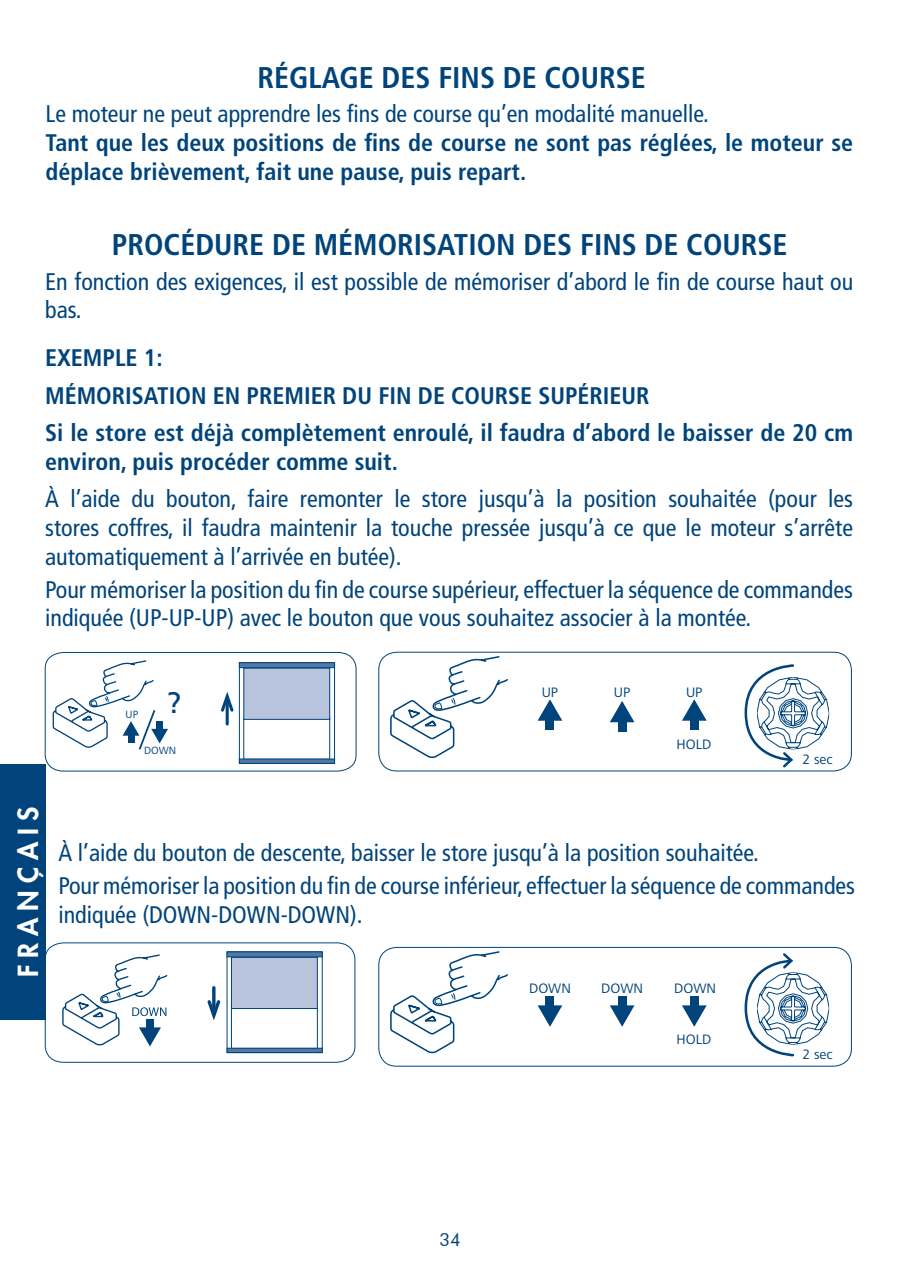
<style>
.page{position:relative;width:899px;height:1276px;background:#fff}
.page>*{position:absolute;margin:0;border:0;box-sizing:border-box;transform-origin:0 0}
.t1{font:700 condensed 30px "Frutiger LT Std";color:#00447b}
.t2{font:29.7px "Frutiger LT Std";color:#00447b}
.t3{font:800 27px "Futura";letter-spacing:.255em;color:#fff}
.t4{font:condensed 24px/28.8px "Frutiger LT Std";color:#00447b}
.t5{font:700 condensed 24px/28.8px "Frutiger LT Std";color:#00447b}
.t6{font:18px "Futura BT";color:#00447b}
.t7{font:14.1px "Frutiger Next LT";color:#00447b}
.t8{font:10.8px "Frutiger Next LT";color:#00447b}
</style>
<div class="page">
<div style="left:546px;top:716px;width:8px;height:14px;background:#00447b"></div>
<svg style="left:537px;top:699px;width:26px;height:23px"></svg>
<div style="left:690px;top:716px;width:8px;height:14px;background:#00447b"></div>
<svg style="left:682px;top:699px;width:25px;height:23px"></svg>
<div style="left:618px;top:717px;width:8px;height:14px;background:#00447b"></div>
<svg style="left:610px;top:701px;width:25px;height:23px"></svg>
<svg style="left:390px;top:656px;width:118px;height:102px"></svg>
<div style="left:378px;top:652px;width:473px;height:119px;border:1px solid #00447b;border-radius:18px"></div>
<svg style="left:743px;top:664px;width:86px;height:106px"></svg>
<div style="left:546px;top:996px;width:8px;height:14px;background:#00447b"></div>
<svg style="left:537px;top:1004px;width:26px;height:23px"></svg>
<div style="left:690px;top:996px;width:8px;height:14px;background:#00447b"></div>
<svg style="left:682px;top:1004px;width:25px;height:23px"></svg>
<div style="left:618px;top:996px;width:8px;height:14px;background:#00447b"></div>
<svg style="left:610px;top:1004px;width:25px;height:23px"></svg>
<svg style="left:390px;top:951px;width:118px;height:103px"></svg>
<div style="left:378px;top:947px;width:473px;height:119px;border:1px solid #00447b;border-radius:18px"></div>
<svg style="left:744px;top:953px;width:85px;height:104px"></svg>
<svg style="left:44px;top:942px;width:312px;height:121px"></svg>
<div style="left:231px;top:1006px;width:86px;height:43px;background:#fff;border:1px solid #00447b"></div>
<svg style="left:227px;top:952px;width:95px;height:5px"></svg>
<svg style="left:227px;top:1048px;width:95px;height:5px"></svg>
<div style="left:231px;top:957px;width:86px;height:52px;background:#b8c4dc;border:1px solid #00447b"></div>
<svg style="left:44px;top:652px;width:313px;height:120px"></svg>
<div style="left:0;top:765px;width:46px;height:255px;background:#00447b"></div>
<p class="t1" style="left:257px;top:59px;width:390px">RÉGLAGE DES FINS DE COURSE</p>
<p class="t4" style="left:46px;top:99px;width:665px">Le moteur ne peut apprendre les fins de course qu’en modalité manuelle.</p>
<p class="t5" style="left:46px;top:128px;width:809px">Tant que les deux positions de fins de course ne sont pas réglées, le moteur se déplace brièvement, fait une pause, puis repart.</p>
<p class="t1" style="left:112px;top:227px;width:677px">PROCÉDURE DE MÉMORISATION DES FINS DE COURSE</p>
<p class="t4" style="left:45px;top:267px;width:809px">En fonction des exigences, il est possible de mémoriser d’abord le fin de course haut ou bas.</p>
<p class="t5" style="left:45px;top:343px;width:119px">EXEMPLE 1:</p>
<p class="t5" style="left:45px;top:381px;width:606px">MÉMORISATION EN PREMIER DU FIN DE COURSE SUPÉRIEUR</p>
<p class="t5" style="left:45px;top:418px;width:809px">Si le store est déjà complètement enroulé, il faudra d’abord le baisser de 20 cm environ, puis procéder comme suit.</p>
<p class="t4" style="left:45px;top:484px;width:809px;text-align:justify">À l’aide du bouton, faire remonter le store jusqu’à la position souhaitée (pour les stores coffres, il faudra maintenir la touche pressée jusqu’à ce que le moteur s’arrête automatiquement à l’arrivée en butée).</p>
<p class="t4" style="left:45px;top:575px;width:809px">Pour mémoriser la position du fin de course supérieur, effectuer la séquence de commandes indiquée (UP-UP-UP) avec le bouton que vous souhaitez associer à la montée.</p>
<p class="t8" style="left:126px;top:708px;width:14px">UP</p>
<p class="t2" style="left:166px;top:686px;width:16px">?</p>
<p class="t8" style="left:144px;top:744px;width:33px">DOWN</p>
<p class="t7" style="left:542px;top:685px;width:18px">UP</p>
<p class="t7" style="left:686px;top:685px;width:18px">UP</p>
<p class="t7" style="left:614px;top:685px;width:18px">UP</p>
<p class="t7" style="left:676px;top:737px;width:36px">HOLD</p>
<p class="t7" style="left:802px;top:751px;width:32px">2 sec</p>
<p class="t3" style="left:10px;top:977px;width:172px;rotate:-90deg">FRANÇAIS</p>
<p class="t4" style="left:58px;top:838px;width:702px">À l’aide du bouton de descente, baisser le store jusqu’à la position souhaitée.</p>
<p class="t4" style="left:58px;top:871px;width:798px">Pour mémoriser la position du fin de course inférieur, effectuer la séquence de commandes indiquée (DOWN-DOWN-DOWN).</p>
<p class="t7" style="left:529px;top:980px;width:43px">DOWN</p>
<p class="t7" style="left:601px;top:980px;width:43px">DOWN</p>
<p class="t7" style="left:674px;top:980px;width:43px">DOWN</p>
<p class="t7" style="left:676px;top:1032px;width:36px">HOLD</p>
<p class="t7" style="left:802px;top:1046px;width:32px">2 sec</p>
<p class="t6" style="left:439px;top:1229px;width:23px">34</p>
</div>
